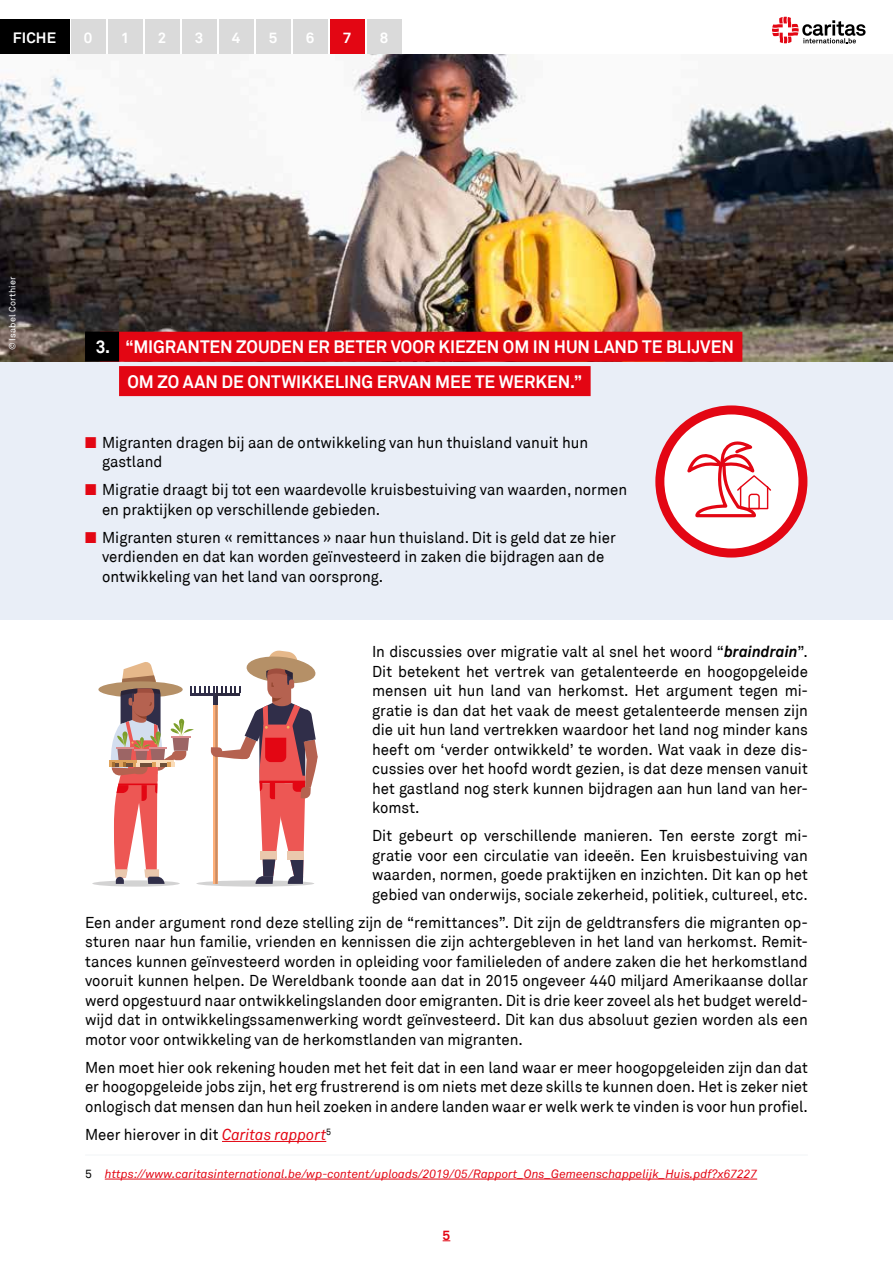
<style>
.page{position:relative;width:893px;height:1263px;background:#fff}
.page>*{position:absolute;margin:0;border:0;box-sizing:border-box;transform-origin:0 0}
.t1{font:700 18px/34.3px "Akkurat";letter-spacing:-.005em;color:#fff;scale:.95 1}
.t2{font:15.75px/19.5px "Akkurat Std";color:#000;text-align:justify;scale:.95 1}
.t3{font:700 15px "Akkurat Std";letter-spacing:.01em;color:#fff}
.t4{font:700 13.5px "Akkurat Std";color:#e30613}
.t5{font:italic 12px "Akkurat";color:#e30613}
.t6{font:9px "Akkurat Std";letter-spacing:.02em;color:#fff}
.s1{color:#e30613}
.s2{font-weight:700;font-style:italic}
.s3{font-family:"Akkurat";font-style:italic;color:#e30613}
.s4{font-family:"Akkurat Std";font-style:normal;color:#000}
</style>
<div class="page">
<svg style="left:772px;top:17px;width:93px;height:26px"></svg>
<div style="left:71px;top:20px;width:34px;height:34px;background:#dadada"></div>
<div style="left:108px;top:20px;width:34px;height:34px;background:#dadada"></div>
<div style="left:145px;top:20px;width:34px;height:34px;background:#dadada"></div>
<div style="left:182px;top:20px;width:34px;height:34px;background:#dadada"></div>
<div style="left:219px;top:20px;width:34px;height:34px;background:#dadada"></div>
<div style="left:256px;top:20px;width:34px;height:34px;background:#dadada"></div>
<div style="left:293px;top:20px;width:34px;height:34px;background:#dadada"></div>
<div style="left:330px;top:20px;width:34px;height:34px;background:#e30613"></div>
<div style="left:367px;top:20px;width:34px;height:34px;background:#dadada"></div>
<div style="left:0;top:20px;width:69px;height:34px;background:#000"></div>
<img style="left:0;top:54px;width:893px;height:308px">
<div style="left:0;top:362px;width:893px;height:258px;background:#e9eef7"></div>
<div style="left:100px;top:332px;width:642px;height:30px;background:#e30613"></div>
<div style="left:85px;top:331px;width:34px;height:30px;background:#000"></div>
<div style="left:119px;top:366px;width:472px;height:30px;background:#e30613"></div>
<hr style="left:222px;top:1141px;width:104px;height:1px;background:#e30613">
<hr style="left:85px;top:1155px;width:723px;height:1px;background:#f2f4f6">
<hr style="left:105px;top:1179px;width:652px;height:1px;background:#e30613">
<svg style="left:660px;top:410px;width:143px;height:143px;background:#fbddde"></svg>
<div style="left:655px;top:405px;width:152px;height:152px;border:9px solid #e30613;border-radius:50%"></div>
<svg style="left:687px;top:441px;width:84px;height:76px;background:#f8c7c9"></svg>
<svg style="left:196px;top:880px;width:118px;height:7px"></svg>
<svg style="left:92px;top:880px;width:88px;height:7px"></svg>
<svg style="left:98px;top:681px;width:85px;height:17px"></svg>
<svg style="left:108px;top:651px;width:210px;height:233px"></svg>
<p class="t3" style="left:13px;top:28px;width:45px">FICHE</p>
<p class="t3" style="left:84px;top:28px;width:10px">0</p>
<p class="t3" style="left:121px;top:28px;width:10px">1</p>
<p class="t3" style="left:158px;top:28px;width:10px">2</p>
<p class="t3" style="left:195px;top:28px;width:10px">3</p>
<p class="t3" style="left:232px;top:28px;width:10px">4</p>
<p class="t3" style="left:269px;top:28px;width:10px">5</p>
<p class="t3" style="left:306px;top:28px;width:10px">6</p>
<p class="t3" style="left:343px;top:28px;width:10px">7</p>
<p class="t3" style="left:380px;top:28px;width:10px">8</p>
<p class="t6" style="left:7px;top:350px;width:75px;rotate:-90deg">© Isabel Corthier</p>
<p class="t1" style="left:128px;top:330px;width:640px;text-indent:-32px">3. “MIGRANTEN ZOUDEN ER BETER VOOR KIEZEN OM IN HUN LAND TE BLIJVEN<br>OM ZO AAN DE ONTWIKKELING ERVAN MEE TE WERKEN.”</p>
<p class="t2" style="left:102px;top:433px;width:513px;text-indent:-17px"><span class="s1">■</span> Migranten dragen bij aan de ontwikkeling van hun thuisland vanuit hun gastland</p>
<p class="t2" style="left:102px;top:480px;width:554px;text-indent:-17px"><span class="s1">■</span> Migratie draagt bij tot een waardevolle kruisbestuiving van waarden, normen en praktijken op verschillende gebieden.</p>
<p class="t2" style="left:102px;top:528px;width:542px;text-align:left;text-indent:-17px"><span class="s1">■</span> Migranten sturen « remittances » naar hun thuisland. Dit is geld dat ze hier verdienden en dat kan worden geïnvesteerd in zaken die bijdragen aan de ontwikkeling van het land van oorsprong.</p>
<p class="t2" style="left:372px;top:642px;width:460px">In discussies over migratie valt al snel het woord “<span class="s2">braindrain</span>”.<br>Dit betekent het vertrek van getalenteerde en hoogopgeleide mensen uit hun land van herkomst. Het argument tegen mi&shy;gratie is dan dat het vaak de meest getalenteerde mensen zijn die uit hun land vertrekken waardoor het land nog minder kans heeft om ‘verder ontwikkeld’ te worden. Wat vaak in deze dis&shy;cussies over het hoofd wordt gezien, is dat deze mensen vanuit het gastland nog sterk kunnen bijdragen aan hun land van her&shy;komst.</p>
<p class="t2" style="left:372px;top:826px;width:460px">Dit gebeurt op verschillende manieren. Ten eerste zorgt mi&shy;gratie voor een circulatie van ideeën. Een kruisbestuiving van waarden, normen, goede praktijken en inzichten. Dit kan op het gebied van onderwijs, sociale zekerheid, politiek, cultureel, etc.</p>
<p class="t2" style="left:85px;top:913px;width:762px">Een ander argument rond deze stelling zijn de “remittances”. Dit zijn de geldtransfers die migranten op&shy;sturen naar hun familie, vrienden en kennissen die zijn achtergebleven in het land van herkomst. Remit&shy;tances kunnen geïnvesteerd worden in opleiding voor familieleden of andere zaken die het herkomstland vooruit kunnen helpen. De Wereldbank toonde aan dat in 2015 ongeveer 440 miljard Amerikaanse dollar werd opgestuurd naar ontwikkelingslanden door emigranten. Dit is drie keer zoveel als het budget wereld&shy;wijd dat in ontwikkelingssamenwerking wordt geïnvesteerd. Dit kan dus absoluut gezien worden als een motor voor ontwikkeling van de herkomstlanden van migranten.</p>
<p class="t2" style="left:85px;top:1058px;width:762px">Men moet hier ook rekening houden met het feit dat in een land waar er meer hoogopgeleiden zijn dan dat er hoogopgeleide jobs zijn, het erg frustrerend is om niets met deze skills te kunnen doen. Het is zeker niet onlogisch dat mensen dan hun heil zoeken in andere landen waar er welk werk te vinden is voor hun profiel.</p>
<p class="t2" style="left:85px;top:1125px;width:261px">Meer hierover in dit <span class="s3">Caritas rapport</span><sup>5</sup></p>
<p class="t5" style="left:85px;top:1167px;width:674px"><span class="s4">5</span> https://www.caritasinternational.be/wp-content/uploads/2019/05/Rapport_Ons_Gemeenschappelijk_Huis.pdf?x67227</p>
<p class="t4" style="left:443px;top:1226px;width:9px">5</p>
</div>
